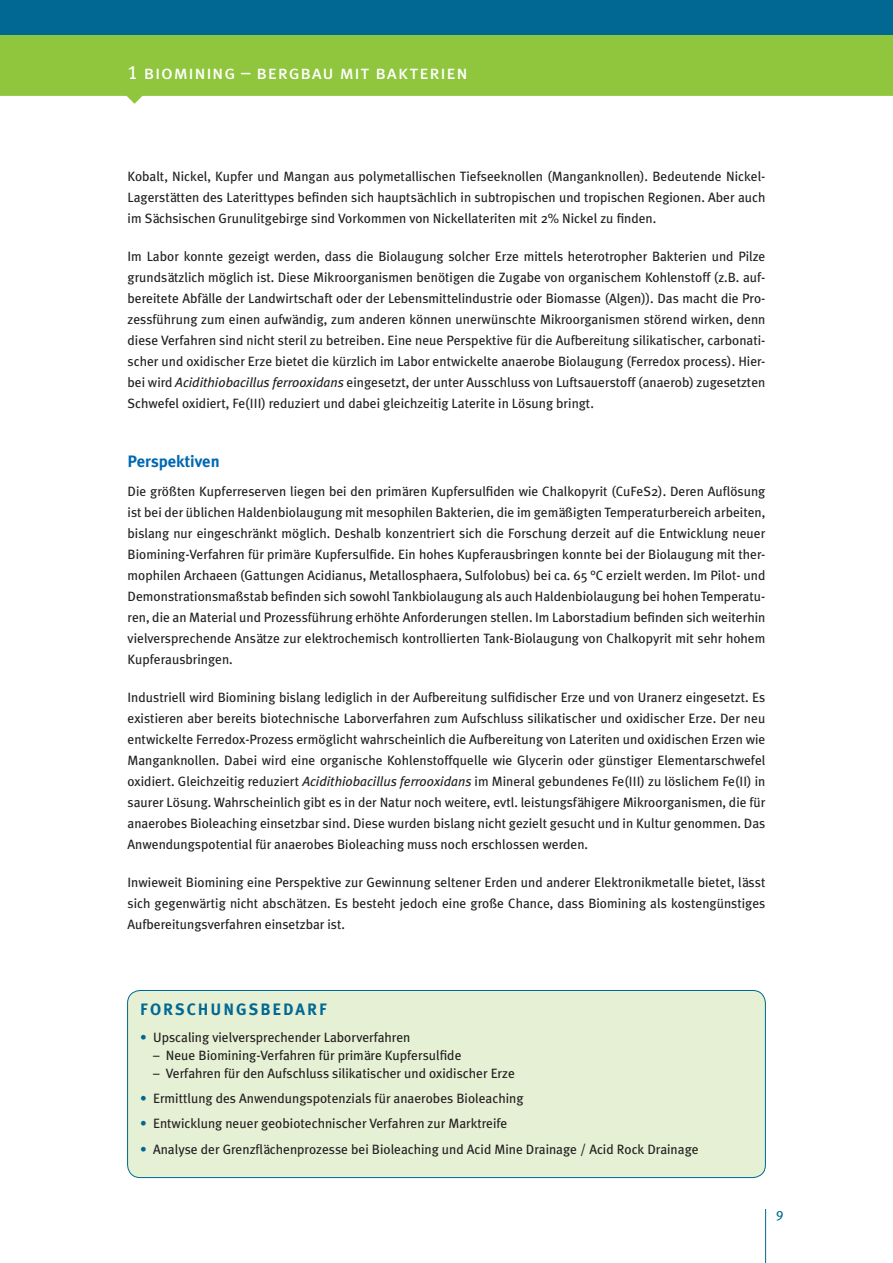
<style>
.page{position:relative;width:893px;height:1263px;background:#fff}
.page>*{position:absolute;margin:0;border:0;box-sizing:border-box;transform-origin:0 0}
.t1{font:19.5px "Meta Plus Book Caps";letter-spacing:.035em;color:#fff}
.t2{font:700 16.5px "Meta Plus";color:#006893}
.t3{font:700 16.5px "Meta Plus";color:#0168b3}
.t4{font:13.5px/21px "Meta Plus";color:#231f20;text-align:justify}
.t5{font:13.5px "Meta Plus Book Caps";color:#006893}
.s1{font-style:italic}
.s2{color:#006893}
</style>
<div class="page">
<svg style="left:0;top:34px;width:893px;height:70px;background:#99cb55"></svg>
<div style="left:0;top:0;width:893px;height:34px;background:#006893"></div>
<hr style="left:765px;top:1209px;width:1px;height:54px;background:#006893">
<div style="left:128px;top:990px;width:637px;height:187px;background:#e5f0d4;border-radius:13px"></div>
<div style="left:127px;top:990px;width:639px;height:188px;border:1px solid #006893;border-radius:13px"></div>
<h1 class="t1" style="left:128px;top:61px;width:342px">1 biomining – bergbau mit bakterien</h1>
<p class="t4" style="left:128px;top:165px;width:639px">Kobalt, Nickel, Kupfer und Mangan aus polymetallischen Tiefseeknollen (Manganknollen). Bedeutende Nickel-Lagerstätten des Laterittypes befinden sich hauptsächlich in subtropischen und tropischen Regionen. Aber auch im Sächsischen Grunulitgebirge sind Vorkommen von Nickellateriten mit 2% Nickel zu finden.</p>
<p class="t4" style="left:128px;top:245px;width:639px">Im Labor konnte gezeigt werden, dass die Biolaugung solcher Erze mittels heterotropher Bakterien und Pilze grundsätzlich möglich ist. Diese Mikroorganismen benötigen die Zugabe von organischem Kohlenstoff (z.B. auf&shy;bereitete Abfälle der Landwirtschaft oder der Lebensmittelindustrie oder Biomasse (Algen)). Das macht die Pro&shy;zessführung zum einen aufwändig, zum anderen können unerwünschte Mikroorganismen störend wirken, denn diese Verfahren sind nicht steril zu betreiben. Eine neue Perspektive für die Aufbereitung silikatischer, carbonati&shy;scher und oxidischer Erze bietet die kürzlich im Labor entwickelte anaerobe Biolaugung (Ferredox process). Hier&shy;bei wird <span class="s1">Acidithiobacillus ferrooxidans</span> eingesetzt, der unter Ausschluss von Luftsauerstoff (anaerob) zugesetzten Schwefel oxidiert, Fe(III) reduziert und dabei gleichzeitig Laterite in Lösung bringt.</p>
<p class="t3" style="left:128px;top:451px;width:94px">PERSPEKTIVEN</p>
<p class="t4" style="left:128px;top:481px;width:639px">Die größten Kupferreserven liegen bei den primären Kupfersulfiden wie Chalkopyrit (CuFeS2). Deren Auflösung ist bei der üblichen Haldenbiolaugung mit mesophilen Bakterien, die im gemäßigten Temperaturbereich arbeiten, bislang nur eingeschränkt möglich. Deshalb konzentriert sich die Forschung derzeit auf die Entwicklung neuer Biomining-Verfahren für primäre Kupfersulfide. Ein hohes Kupferausbringen konnte bei der Biolaugung mit ther&shy;mophilen Archaeen (Gattungen Acidianus, Metallosphaera, Sulfolobus) bei ca. 65 °C erzielt werden. Im Pilot- und Demonstrationsmaßstab befinden sich sowohl Tankbiolaugung als auch Haldenbiolaugung bei hohen Temperatu&shy;ren, die an Material und Prozessführung erhöhte Anforderungen stellen. Im Laborstadium befinden sich weiterhin vielversprechende Ansätze zur elektrochemisch kontrollierten Tank-Biolaugung von Chalkopyrit mit sehr hohem Kupferausbringen.</p>
<p class="t4" style="left:128px;top:687px;width:639px">Industriell wird Biomining bislang lediglich in der Aufbereitung sulfidischer Erze und von Uranerz eingesetzt. Es existieren aber bereits biotechnische Laborverfahren zum Aufschluss silikatischer und oxidischer Erze. Der neu entwickelte Ferredox-Prozess ermöglicht wahrscheinlich die Aufbereitung von Lateriten und oxidischen Erzen wie Manganknollen. Dabei wird eine organische Kohlenstoffquelle wie Glycerin oder günstiger Elementarschwefel oxidiert. Gleichzeitig reduziert <span class="s1">Acidithiobacillus ferrooxidans</span> im Mineral gebundenes Fe(III) zu löslichem Fe(II) in saurer Lösung. Wahrscheinlich gibt es in der Natur noch weitere, evtl. leistungsfähigere Mikroorganismen, die für anaerobes Bioleaching einsetzbar sind. Diese wurden bislang nicht gezielt gesucht und in Kultur genommen. Das Anwendungspotential für anaerobes Bioleaching muss noch erschlossen werden.</p>
<p class="t4" style="left:128px;top:872px;width:639px">Inwieweit Biomining eine Perspektive zur Gewinnung seltener Erden und anderer Elektronikmetalle bietet, lässt sich gegenwärtig nicht abschätzen. Es besteht jedoch eine große Chance, dass Biomining als kostengünstiges Aufbereitungsverfahren einsetzbar ist.</p>
<p class="t2" style="left:140px;top:1000px;width:36px">FORSCHUNGSBEDARF</p>
<p class="t4" style="left:140px;top:1026px;width:272px"><span class="s2">•</span> Upscaling vielversprechender Laborverfahren</p>
<p class="t4" style="left:153px;top:1044px;width:310px">– Neue Biomining-Verfahren für primäre Kupfersulfide</p>
<p class="t4" style="left:153px;top:1062px;width:363px">– Verfahren für den Aufschluss silikatischer und oxidischer Erze</p>
<p class="t4" style="left:140px;top:1088px;width:385px"><span class="s2">•</span> Ermittlung des Anwendungspotenzials für anaerobes Bioleaching</p>
<p class="t4" style="left:140px;top:1113px;width:369px"><span class="s2">•</span> Entwicklung neuer geobiotechnischer Verfahren zur Marktreife</p>
<p class="t4" style="left:140px;top:1138px;width:560px"><span class="s2">•</span> Analyse der Grenzflächenprozesse bei Bioleaching und Acid Mine Drainage / Acid Rock Drainage</p>
<p class="t5" style="left:776px;top:1207px;width:9px">9</p>
</div>
